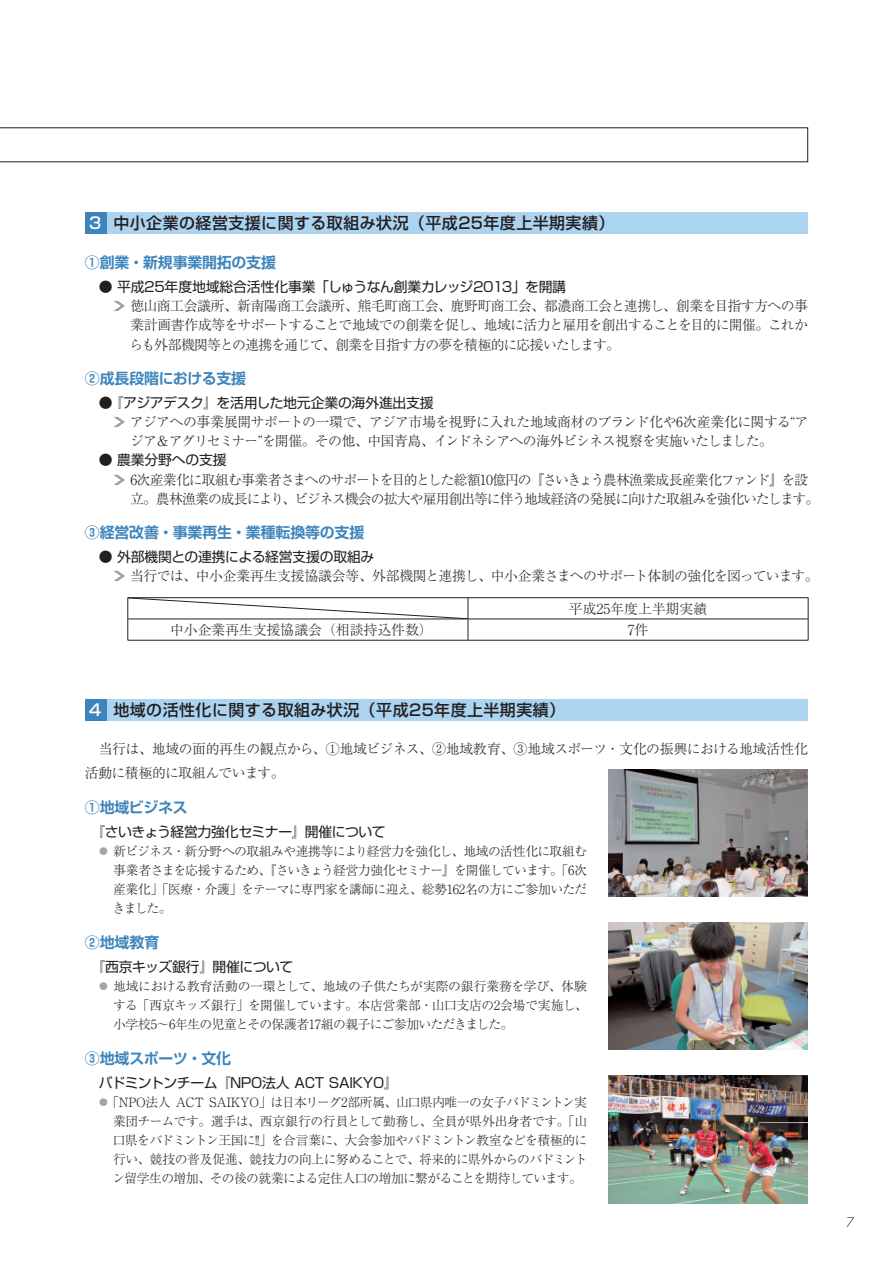
<style>
.page{position:relative;width:893px;height:1263px;background:#fff}
.page>*{position:absolute;margin:0;border:0;box-sizing:border-box;transform-origin:0 0}
.t1{font:15.9px "Shin Go Pr 5 Medium 90 pv RKSJ H";letter-spacing:.03em;color:#231f20}
.t2{font:14.85px "Shin Go Pr 5 De Bold 90 pv RKSJ H";letter-spacing:-.005em;color:#3c84bb}
.t3{font:13.8px/19.2px "Ryumin Pr 5 Light 90 pv RKSJ H";letter-spacing:-.05em;color:#231f20;text-align:justify}
.t4{font:13.8px "Shin Go Pr 5 Regular 90 pv RKSJ H";letter-spacing:-.02em;color:#231f20}
.t5{font:13.8px/19.2px "Ryumin Pr 5 Light 90 pv RKSJ H";letter-spacing:-.07em;color:#231f20}
.t6{font:13.8px/23.9px "Ryumin Pr 5 Light 90 pv RKSJ H";letter-spacing:-.03em;color:#231f20}
.t7{font:13.8px "Ryumin Pr 5 Light 90 pv RKSJ H";color:#231f20}
.t8{font:12.75px/19.2px "Ryumin Pr 5 Light 90 pv RKSJ H";letter-spacing:-.045em;color:#231f20;text-align:justify}
.t9{font:300 12.75px "Futura";color:#231f20}
.s1{color:#fff}
.s2{color:#a4a5a9}
</style>
<div class="page">
<div style="left:106px;top:213px;width:702px;height:21px;background:#acd3f0"></div>
<div style="left:106px;top:699px;width:702px;height:22px;background:#acd3f0"></div>
<div style="left:85px;top:213px;width:21px;height:21px;background:#3c84bb"></div>
<div style="left:85px;top:699px;width:21px;height:22px;background:#3c84bb"></div>
<svg style="left:0;top:128px;width:808px;height:34px"></svg>
<hr style="left:128px;top:597px;width:340px;height:1px;background:#231f20">
<hr style="left:468px;top:597px;width:340px;height:1px;background:#231f20">
<hr style="left:468px;top:619px;width:340px;height:1px;background:#231f20">
<svg style="left:808px;top:598px;width:1px;height:42px"></svg>
<hr style="left:128px;top:640px;width:680px;height:1px;background:#231f20">
<svg style="left:128px;top:598px;width:341px;height:42px"></svg>
<img style="left:608px;top:769px;width:200px;height:128px">
<img style="left:608px;top:922px;width:200px;height:128px">
<img style="left:608px;top:1075px;width:200px;height:128px">
<p class="t1" style="left:89px;top:217px;width:527px"><span class="s1">3</span> 中小企業の経営支援に関する取組み状況（平成25年度上半期実績）</p>
<p class="t2" style="left:85px;top:257px;width:192px">①創業・新規事業開拓の支援</p>
<p class="t4" style="left:85px;top:282px;width:482px">　● 平成25年度地域総合活性化事業「しゅうなん創業カレッジ2013」を開講</p>
<p class="t3" style="left:130px;top:298px;width:680px;text-indent:-45px">　　≫ 徳山商工会議所、新南陽商工会議所、熊毛町商工会、鹿野町商工会、都濃商工会と連携し、創業を目指す方への事業計画書作成等をサポートすることで地域での創業を促し、地域に活力と雇用を創出することを目的に開催。これからも外部機関等との連携を通じて、創業を目指す方の夢を積極的に応援いたします。</p>
<p class="t2" style="left:85px;top:373px;width:163px">②成長段階における支援</p>
<p class="t4" style="left:85px;top:398px;width:350px">　● 『アジアデスク』を活用した地元企業の海外進出支援</p>
<p class="t3" style="left:130px;top:414px;width:680px;text-indent:-45px">　　≫ アジアへの事業展開サポートの一環で、アジア市場を視野に入れた地域商材のブランド化や6次産業化に関する“アジア＆アグリセミナー”を開催。その他、中国青島、インドネシアへの海外ビシネス視察を実施いたしました。</p>
<p class="t4" style="left:85px;top:455px;width:143px">　● 農業分野への支援</p>
<p class="t5" style="left:130px;top:472px;width:690px;text-indent:-45px">　　≫ 6次産業化に取組む事業者さまへのサポートを目的とした総額10億円の『さいきょう農林漁業成長産業化ファンド』を設立。農林漁業の成長により、ビジネス機会の拡大や雇用創出等に伴う地域経済の発展に向けた取組みを強化いたします。</p>
<p class="t2" style="left:85px;top:527px;width:281px">③経営改善・事業再生・業種転換等の支援</p>
<p class="t4" style="left:85px;top:552px;width:291px">　● 外部機関との連携による経営支援の取組み</p>
<p class="t3" style="left:85px;top:568px;width:735px">　　≫ 当行では、中小企業再生支援協議会等、外部機関と連携し、中小企業さまへのサポート体制の強化を図っています。</p>
<p class="t7" style="left:569px;top:603px;width:140px">平成25年度上半期実績</p>
<p class="t7" style="left:170px;top:624px;width:264px">中小企業再生支援協議会（相談持込件数）</p>
<p class="t3" style="left:628px;top:622px;width:22px">7件</p>
<p class="t1" style="left:89px;top:704px;width:477px"><span class="s1">4</span> 地域の活性化に関する取組み状況（平成25年度上半期実績）</p>
<p class="t6" style="left:85px;top:739px;width:725px">　当行は、地域の面的再生の観点から、①地域ビジネス、②地域教育、③地域スポーツ・文化の振興における地域活性化活動に積極的に取組んでいます。</p>
<p class="t2" style="left:85px;top:801px;width:104px">①地域ビジネス</p>
<p class="t4" style="left:91px;top:826px;width:296px">『さいきょう経営力強化セミナー』開催について</p>
<p class="t8" style="left:112px;top:843px;width:476px;text-indent:-15px"><span class="s2">●</span> 新ビジネス・新分野への取組みや連携等により経営力を強化し、地域の活性化に取組む事業者さまを応援するため、『さいきょう経営力強化セミナー』を開催しています。「6次産業化」「医療・介護」をテーマに専門家を講師に迎え、総勢162名の方にご参加いただきました。</p>
<p class="t2" style="left:85px;top:936px;width:76px">②地域教育</p>
<p class="t4" style="left:91px;top:961px;width:204px">『西京キッズ銀行』開催について</p>
<p class="t8" style="left:113px;top:978px;width:476px;text-indent:-16px"><span class="s2">●</span> 地域における教育活動の一環として、地域の子供たちが実際の銀行業務を学び、体験する「西京キッズ銀行」を開催しています。本店営業部・山口支店の2会場で実施し、小学校5～6年生の児童とその保護者17組の親子にご参加いただきました。</p>
<p class="t2" style="left:85px;top:1052px;width:148px">③地域スポーツ・文化</p>
<p class="t4" style="left:85px;top:1077px;width:315px">　バドミントンチーム『NPO法人 ACT SAIKYO』</p>
<p class="t8" style="left:113px;top:1094px;width:477px;text-indent:-16px"><span class="s2">●</span>「NPO法人 ACT SAIKYO」は日本リーグ2部所属、山口県内唯一の女子バドミントン実業団チームです。選手は、西京銀行の行員として勤務し、全員が県外出身者です。「山口県をバドミントン王国に!!」を合言葉に、大会参加やバドミントン教室などを積極的に行い、競技の普及促進、競技力の向上に努めることで、将来的に県外からのバドミントン留学生の増加、その後の就業による定住人口の増加に繋がることを期待しています。</p>
<p class="t9" style="left:846px;top:1217px;width:9px">7</p>
</div>
